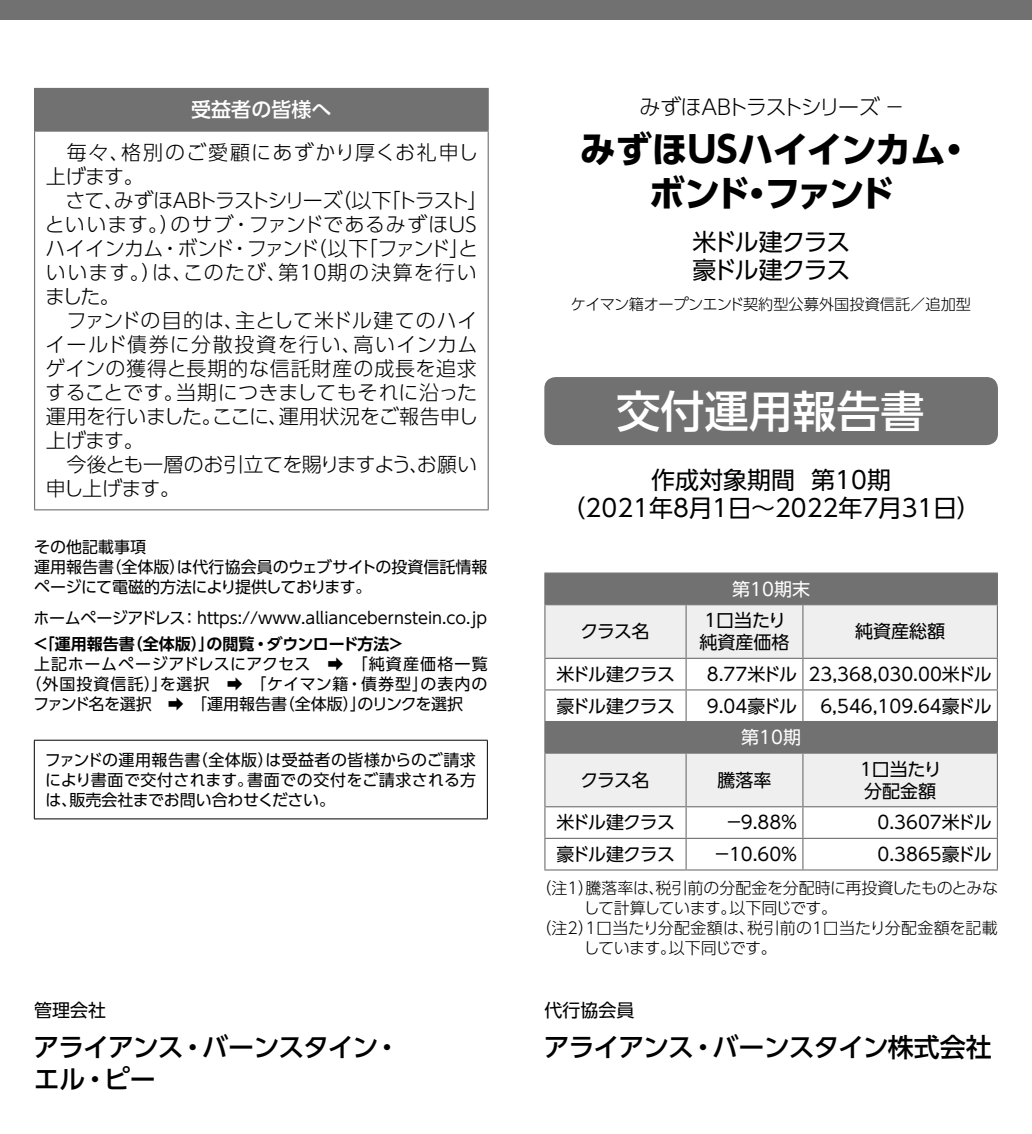
<style>
.page{position:relative;width:1032px;height:1134px;background:#fff}
.page>*{position:absolute;margin:0;border:0;box-sizing:border-box;transform-origin:0 0}
.t1{font:500 44px "UD Shin Go Pro";color:#fff}
.t2{font:700 36px/43.2px "UD Shin Go Pro";letter-spacing:-.03em;color:#000;text-align:center}
.t3{font:500 26px/32px "UD Shin Go Pro";letter-spacing:-.04em;color:#000}
.t4{font:24px/28px "UD Shin Go Pro";color:#000;text-align:center}
.t5{font:24px/28px "UD Shin Go Pro";letter-spacing:-.065em;color:#000}
.t6{font:300 21px "UD Shin Go Pro";letter-spacing:-.075em;color:#000}
.t7{font:300 20px/24px "UD Shin Go Pro";letter-spacing:.01em;color:#000}
.t8{font:500 20px "UD Shin Go Pro";color:#fff}
.t9{font:18px/22px "UD Shin Go Pro";color:#000}
.t10{font:18px "UD Shin Go Pro";letter-spacing:-.065em;color:#000}
.t11{font:18px "UD Shin Go Pro";color:#fff}
.t12{font:16px/20px "UD Shin Go Pro";color:#000;text-align:justify}
.t13{font:300 16px "UD Shin Go Pro";letter-spacing:-.005em;color:#000}
.t14{font:300 16px "UD Shin Go Pro";letter-spacing:-.035em;color:#000}
.t15{font:16px "UD Shin Go Pro";letter-spacing:.06em;color:#000}
.t16{font:16px "UD Shin Go Pro";letter-spacing:-.025em;color:#000}
.t17{font:16px "UD Shin Go Pro";letter-spacing:.045em;color:#000}
.t18{font:700 16px "UD Shin Go Pro De";color:#000}
.t19{font:300 15.2px "UD Shin Go Pro";letter-spacing:-.005em;color:#000}
</style>
<div class="page">
<div style="left:0;top:0;width:1032px;height:20px;background:#727171"></div>
<div style="left:35px;top:88px;width:453px;height:43px;background:#727171"></div>
<hr style="left:34px;top:88px;width:455px;height:1px;background:#727171">
<hr style="left:34px;top:89px;width:1px;height:42px;background:#727171">
<hr style="left:488px;top:89px;width:1px;height:42px;background:#727171">
<hr style="left:34px;top:131px;width:455px;height:1px;background:#727171">
<hr style="left:34px;top:132px;width:1px;height:377px;background:#727171">
<hr style="left:488px;top:132px;width:1px;height:377px;background:#727171">
<hr style="left:34px;top:509px;width:455px;height:1px;background:#727171">
<div style="left:545px;top:574px;width:452px;height:30px;background:#727171"></div>
<svg style="left:545px;top:605px;width:452px;height:201px;fill:#efefef"></svg>
<svg style="left:545px;top:659px;width:452px;height:62px"></svg>
<svg style="left:545px;top:807px;width:452px;height:62px"></svg>
<hr style="left:544px;top:572px;width:142px;height:2px;background:#727171">
<hr style="left:544px;top:574px;width:1px;height:30px;background:#727171">
<hr style="left:686px;top:572px;width:117px;height:2px;background:#727171">
<hr style="left:803px;top:572px;width:195px;height:2px;background:#727171">
<hr style="left:997px;top:574px;width:1px;height:30px;background:#727171">
<hr style="left:544px;top:604px;width:142px;height:1px;background:#727171">
<hr style="left:544px;top:605px;width:1px;height:53px;background:#727171">
<hr style="left:686px;top:604px;width:117px;height:1px;background:#727171">
<hr style="left:685px;top:605px;width:2px;height:53px;background:#727171">
<hr style="left:803px;top:604px;width:195px;height:1px;background:#727171">
<hr style="left:802px;top:605px;width:1px;height:53px;background:#727171">
<hr style="left:997px;top:605px;width:1px;height:53px;background:#727171">
<hr style="left:544px;top:658px;width:142px;height:1px;background:#727171">
<hr style="left:544px;top:659px;width:1px;height:30px;background:#727171">
<hr style="left:686px;top:658px;width:117px;height:1px;background:#727171">
<hr style="left:685px;top:659px;width:2px;height:30px;background:#727171">
<hr style="left:803px;top:658px;width:195px;height:1px;background:#727171">
<hr style="left:802px;top:659px;width:1px;height:30px;background:#727171">
<hr style="left:997px;top:659px;width:1px;height:30px;background:#727171">
<hr style="left:544px;top:689px;width:142px;height:1px;background:#727171">
<hr style="left:544px;top:690px;width:1px;height:31px;background:#727171">
<hr style="left:686px;top:689px;width:117px;height:1px;background:#727171">
<hr style="left:685px;top:690px;width:2px;height:31px;background:#727171">
<hr style="left:803px;top:689px;width:195px;height:1px;background:#727171">
<hr style="left:802px;top:690px;width:1px;height:31px;background:#727171">
<hr style="left:997px;top:690px;width:1px;height:31px;background:#727171">
<hr style="left:544px;top:721px;width:142px;height:1px;background:#727171">
<hr style="left:544px;top:722px;width:1px;height:30px;background:#727171">
<hr style="left:686px;top:721px;width:117px;height:1px;background:#727171">
<hr style="left:803px;top:721px;width:195px;height:1px;background:#727171">
<hr style="left:997px;top:722px;width:1px;height:30px;background:#727171">
<hr style="left:544px;top:752px;width:142px;height:2px;background:#727171">
<hr style="left:544px;top:754px;width:1px;height:52px;background:#727171">
<hr style="left:686px;top:752px;width:117px;height:2px;background:#727171">
<hr style="left:685px;top:754px;width:2px;height:52px;background:#727171">
<hr style="left:803px;top:752px;width:195px;height:2px;background:#727171">
<hr style="left:802px;top:754px;width:1px;height:52px;background:#727171">
<hr style="left:997px;top:754px;width:1px;height:52px;background:#727171">
<hr style="left:544px;top:806px;width:142px;height:1px;background:#727171">
<hr style="left:544px;top:807px;width:1px;height:31px;background:#727171">
<hr style="left:686px;top:806px;width:117px;height:1px;background:#727171">
<hr style="left:685px;top:807px;width:2px;height:31px;background:#727171">
<hr style="left:803px;top:806px;width:195px;height:1px;background:#727171">
<hr style="left:802px;top:807px;width:1px;height:31px;background:#727171">
<hr style="left:997px;top:807px;width:1px;height:31px;background:#727171">
<hr style="left:544px;top:838px;width:142px;height:1px;background:#727171">
<hr style="left:544px;top:839px;width:1px;height:30px;background:#727171">
<hr style="left:686px;top:838px;width:117px;height:1px;background:#727171">
<hr style="left:685px;top:839px;width:2px;height:30px;background:#727171">
<hr style="left:803px;top:838px;width:195px;height:1px;background:#727171">
<hr style="left:802px;top:839px;width:1px;height:30px;background:#727171">
<hr style="left:997px;top:839px;width:1px;height:30px;background:#727171">
<hr style="left:544px;top:869px;width:142px;height:1px;background:#727171">
<hr style="left:686px;top:869px;width:117px;height:1px;background:#727171">
<hr style="left:803px;top:869px;width:195px;height:1px;background:#727171">
<div style="left:544px;top:377px;width:454px;height:68px;background:#727171;border-radius:11px"></div>
<hr style="left:34px;top:740px;width:454px;height:1px;background:#000">
<hr style="left:34px;top:740px;width:1px;height:79px;background:#000">
<hr style="left:487px;top:740px;width:1px;height:79px;background:#000">
<hr style="left:34px;top:818px;width:454px;height:1px;background:#000">
<p class="t8" style="left:191px;top:94px;width:142px">受益者の皆様へ</p>
<p class="t7" style="left:45px;top:140px;width:445px">　毎々、格別のご愛顧にあずかり厚くお礼申し上げます。<br>　さて、みずほABトラストシリーズ（以下「トラスト」といいます。）のサブ・ファンドであるみずほUSハイインカム・ボンド・ファンド（以下「ファンド」といいます。）は、このたび、第10期の決算を行いました。<br>　ファンドの目的は、主として米ドル建てのハイイールド債券に分散投資を行い、高いインカムゲインの獲得と長期的な信託財産の成長を追求することです。当期につきましてもそれに沿った運用を行いました。ここに、運用状況をご報告申し上げます。<br>　今後とも一層のお引立てを賜りますよう、お願い申し上げます。</p>
<p class="t12" style="left:34px;top:536px;width:455px;text-align:left">その他記載事項<br>運用報告書（全体版）は代行協会員のウェブサイトの投資信託情報ページにて電磁的方法により提供しております。</p>
<p class="t12" style="left:34px;top:607px;width:455px">ホームページアドレス：https://www.alliancebernstein.co.jp</p>
<p class="t18" style="left:33px;top:631px;width:373px">＜「運用報告書（全体版）」の閲覧・ダウンロード方法＞</p>
<p class="t17" style="left:34px;top:651px;width:455px">上記ホームページアドレスにアクセス　➡　「純資産価格一覧</p>
<p class="t15" style="left:25px;top:671px;width:464px">（外国投資信託）」を選択　➡　「ケイマン籍・債券型」の表内の</p>
<p class="t16" style="left:33px;top:691px;width:431px">ファンド名を選択　➡　「運用報告書（全体版）」のリンクを選択</p>
<p class="t12" style="left:45px;top:749px;width:433px">ファンドの運用報告書（全体版）は受益者の皆様からのご請求により書面で交付されます。書面での交付をご請求される方は、販売会社までお問い合わせください。</p>
<p class="t9" style="left:34px;top:998px;width:73px">管理会社</p>
<h3 class="t3" style="left:34px;top:1030px;width:368px">アライアンス・バーンスタイン・エル・ピー</h3>
<p class="t6" style="left:639px;top:90px;width:267px">みずほABトラストシリーズ −</p>
<h2 class="t2" style="left:580px;top:127px;width:394px">みずほUSハイインカム・ボンド・ファンド</h2>
<p class="t5" style="left:692px;top:227px;width:160px">米ドル建クラス豪ドル建クラス</p>
<p class="t19" style="left:571px;top:292px;width:402px">ケイマン籍オープンエンド契約型公募外国投資信託／追加型</p>
<h1 class="t1" style="left:616px;top:375px;width:309px">交付運用報告書</h1>
<p class="t4" style="left:562px;top:465px;width:420px">作成対象期間 第10期<br>（2021年8月1日〜2022年7月31日）</p>
<p class="t11" style="left:732px;top:574px;width:79px">第10期末</p>
<p class="t9" style="left:580px;top:620px;width:71px">クラス名</p>
<p class="t9" style="left:699px;top:609px;width:91px">1口当たり純資産価格</p>
<p class="t9" style="left:855px;top:620px;width:91px">純資産総額</p>
<p class="t10" style="left:556px;top:659px;width:120px">米ドル建クラス</p>
<p class="t9" style="left:707px;top:663px;width:286px">8.77米ドル 23,368,030.00米ドル</p>
<p class="t10" style="left:556px;top:691px;width:120px">豪ドル建クラス</p>
<p class="t9" style="left:707px;top:694px;width:92px">9.04豪ドル</p>
<p class="t9" style="left:820px;top:694px;width:173px">6,546,109.64豪ドル</p>
<p class="t11" style="left:741px;top:723px;width:61px">第10期</p>
<p class="t9" style="left:580px;top:768px;width:71px">クラス名</p>
<p class="t9" style="left:717px;top:768px;width:55px">騰落率</p>
<p class="t9" style="left:860px;top:757px;width:83px">1口当たり分配金額</p>
<p class="t10" style="left:556px;top:808px;width:120px">米ドル建クラス</p>
<p class="t9" style="left:725px;top:811px;width:75px">−9.88％</p>
<p class="t9" style="left:877px;top:811px;width:116px">0.3607米ドル</p>
<p class="t10" style="left:556px;top:840px;width:120px">豪ドル建クラス</p>
<p class="t9" style="left:713px;top:843px;width:87px">−10.60％</p>
<p class="t9" style="left:877px;top:843px;width:116px">0.3865豪ドル</p>
<p class="t13" style="left:536px;top:875px;width:464px">（注1）騰落率は、税引前の分配金を分配時に再投資したものとみな</p>
<p class="t14" style="left:584px;top:895px;width:255px">して計算しています。以下同じです。</p>
<p class="t13" style="left:536px;top:915px;width:464px">（注2）1口当たり分配金額は、税引前の1口当たり分配金額を記載</p>
<p class="t14" style="left:584px;top:935px;width:195px">しています。以下同じです。</p>
<p class="t9" style="left:544px;top:998px;width:91px">代行協会員</p>
<h3 class="t3" style="left:544px;top:1030px;width:449px">アライアンス・バーンスタイン株式会社</h3>
</div>
